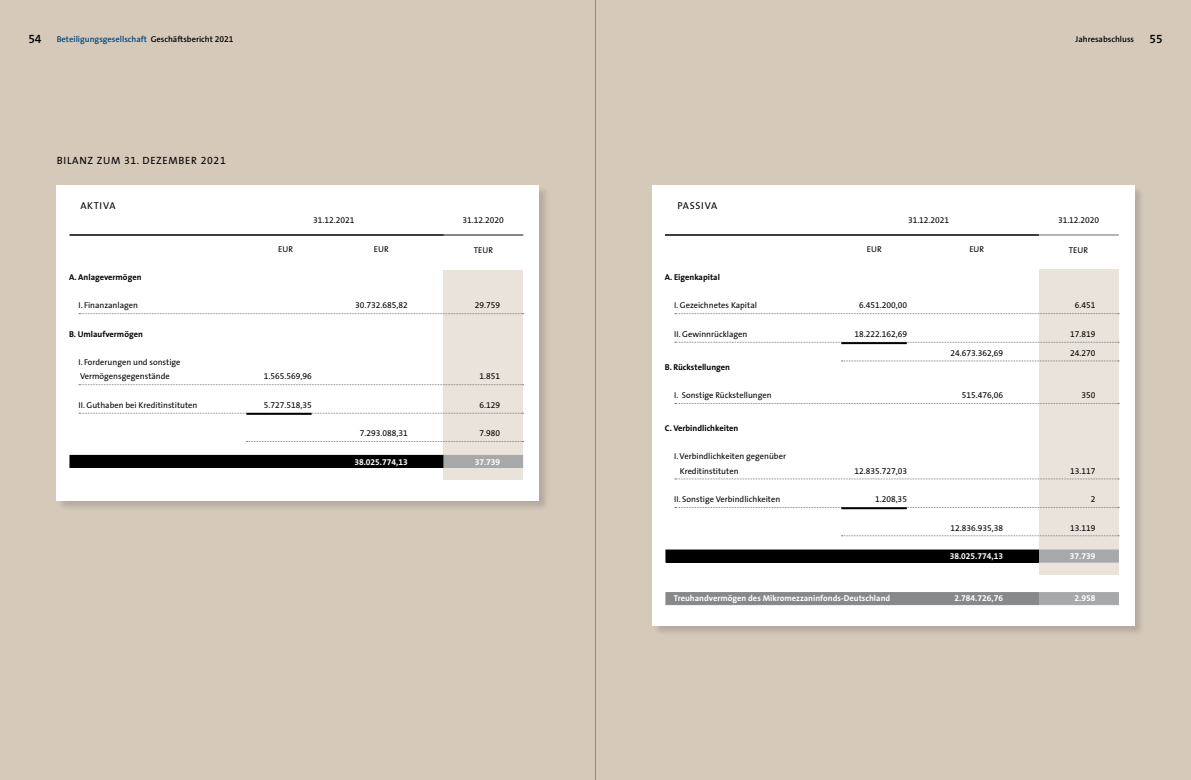
<style>
.page{position:relative;width:1191px;height:780px;background:#d5c9ba}
.page>*{position:absolute;margin:0;border:0;box-sizing:border-box;transform-origin:0 0}
.t1{font:12px "The Sans Semi Bold Expert";color:#000}
.t2{font:10.5px "The Sans";color:#000}
.t3{font:10.5px "The Sans Expert";color:#000}
.t4{font:10px "The Sans";color:#000}
.t5{font:8.5px/14.2px "The Sans";color:#000}
.t6{font:8.5px "The Sans Expert";color:#000}
.t7{font:700 8.5px "The Sans";color:#000}
.t8{font:8.5px "The Sans Bold Expert";color:#fff}
.t9{font:700 8.5px "The Sans";color:#fff}
.t10{font:600 8.5px "The Sans";color:#00457f}
.t11{font:600 8.5px "The Sans";color:#000}
.s1{color:#000}
.s2{font-family:"The Sans Semi Bold Expert";font-weight:400;color:#000}
.s3{font-family:"The Sans Expert"}
</style>
<div class="page">
<div style="left:652px;top:185px;width:500px;height:462px;background:#000;opacity:.15"></div>
<div style="left:652px;top:185px;width:482px;height:441px;background:#fff"></div>
<div style="left:1039px;top:270px;width:79px;height:305px;background:#eae3db"></div>
<hr style="left:665px;top:234px;width:374px;height:2px;background:#000">
<hr style="left:1039px;top:234px;width:79px;height:2px;background:#9c9d9f">
<div style="left:666px;top:550px;width:372px;height:12px;background:#000"></div>
<div style="left:665px;top:549px;width:374px;height:13px;border:1px solid #000"></div>
<div style="left:1039px;top:549px;width:79px;height:13px;background:#a7a8aa;border:1px solid #a7a8aa"></div>
<div style="left:57px;top:185px;width:500px;height:337px;background:#000;opacity:.15"></div>
<div style="left:57px;top:185px;width:482px;height:315px;background:#fff"></div>
<div style="left:443px;top:270px;width:80px;height:210px;background:#eae3db"></div>
<svg style="left:79px;top:313px;width:444px;height:1px"></svg>
<svg style="left:79px;top:384px;width:444px;height:1px"></svg>
<svg style="left:79px;top:413px;width:444px;height:1px"></svg>
<hr style="left:69px;top:234px;width:454px;height:2px;background:#000">
<hr style="left:246px;top:413px;width:66px;height:2px;background:#000">
<hr style="left:444px;top:234px;width:79px;height:2px;background:#9c9d9f">
<div style="left:70px;top:455px;width:373px;height:12px;background:#000"></div>
<div style="left:69px;top:455px;width:375px;height:13px;border:1px solid #000"></div>
<div style="left:443px;top:455px;width:80px;height:13px;background:#a7a8aa"></div>
<svg style="left:675px;top:313px;width:444px;height:1px"></svg>
<svg style="left:675px;top:342px;width:444px;height:1px"></svg>
<svg style="left:675px;top:403px;width:444px;height:1px"></svg>
<svg style="left:675px;top:478px;width:444px;height:1px"></svg>
<svg style="left:675px;top:507px;width:444px;height:1px"></svg>
<div style="left:665px;top:592px;width:374px;height:13px;background:#87888a"></div>
<div style="left:1039px;top:592px;width:80px;height:13px;background:#a7a8aa"></div>
<hr style="left:841px;top:342px;width:66px;height:2px;background:#000">
<hr style="left:841px;top:507px;width:66px;height:2px;background:#000">
<svg style="left:246px;top:441px;width:277px;height:1px"></svg>
<svg style="left:841px;top:360px;width:278px;height:1px"></svg>
<svg style="left:841px;top:535px;width:278px;height:1px"></svg>
<hr style="left:595px;top:0;width:1px;height:780px;background:#87888a">
<h1 class="t1" style="left:28px;top:29px;width:15px">54</h1>
<p class="t10" style="left:57px;top:32px;width:178px">Beteiligungsgesellschaft <span class="s1">Geschäftsbericht</span> <span class="s2">2021</span></p>
<p class="t11" style="left:1075px;top:32px;width:60px">Jahresabschluss</p>
<h1 class="t1" style="left:1149px;top:29px;width:15px">55</h1>
<p class="t2" style="left:57px;top:151px;width:14px">Bilanz</p>
<p class="t2" style="left:97px;top:151px;width:9px">zum</p>
<p class="t2" style="left:124px;top:151px;width:34px"><span class="s3">31</span>. Dezember</p>
<p class="t3" style="left:201px;top:151px;width:27px">2021</p>
<p class="t4" style="left:80px;top:197px;width:14px">Aktiva</p>
<p class="t4" style="left:677px;top:197px;width:12px">Passiva</p>
<p class="t6" style="left:313px;top:213px;width:43px">31.12.2021</p>
<p class="t5" style="left:474px;top:242px;width:21px">TEUR</p>
<p class="t6" style="left:462px;top:213px;width:43px">31.12.2020</p>
<p class="t5" style="left:278px;top:242px;width:16px">EUR</p>
<p class="t5" style="left:374px;top:242px;width:16px">EUR</p>
<p class="t6" style="left:908px;top:213px;width:43px">31.12.2021</p>
<p class="t5" style="left:867px;top:242px;width:16px">EUR</p>
<p class="t5" style="left:969px;top:242px;width:16px">EUR</p>
<p class="t6" style="left:1058px;top:213px;width:43px">31.12.2020</p>
<p class="t5" style="left:1069px;top:242px;width:21px">TEUR</p>
<p class="t7" style="left:69px;top:270px;width:74px">A. Anlagevermögen</p>
<p class="t5" style="left:78px;top:298px;width:61px">I. Finanzanlagen</p>
<p class="t6" style="left:355px;top:298px;width:54px">30.732.685,82</p>
<p class="t6" style="left:475px;top:298px;width:27px">29.759</p>
<p class="t7" style="left:69px;top:326px;width:75px">B. Umlaufvermögen</p>
<p class="t5" style="left:78px;top:355px;width:104px">I. Forderungen und sonstige<br>Vermögensgegenstände</p>
<p class="t6" style="left:264px;top:369px;width:49px">1.565.569,96</p>
<p class="t6" style="left:479px;top:369px;width:22px">1.851</p>
<p class="t5" style="left:78px;top:397px;width:120px">II. Guthaben bei Kreditinstituten</p>
<p class="t6" style="left:264px;top:398px;width:49px">5.727.518,35</p>
<p class="t6" style="left:479px;top:398px;width:22px">6.129</p>
<p class="t6" style="left:360px;top:426px;width:49px">7.293.088,31</p>
<p class="t6" style="left:479px;top:426px;width:22px">7.980</p>
<p class="t8" style="left:354px;top:454px;width:55px">38.025.774,13</p>
<p class="t8" style="left:475px;top:454px;width:27px">37.739</p>
<p class="t7" style="left:665px;top:270px;width:57px">A. Eigenkapital</p>
<p class="t5" style="left:674px;top:298px;width:84px">I. Gezeichnetes Kapital</p>
<p class="t6" style="left:859px;top:298px;width:49px">6.451.200,00</p>
<p class="t6" style="left:1074px;top:298px;width:22px">6.451</p>
<p class="t5" style="left:674px;top:326px;width:75px">II. Gewinnrücklagen</p>
<p class="t6" style="left:854px;top:327px;width:54px">18.222.162,69</p>
<p class="t6" style="left:1070px;top:327px;width:27px">17.819</p>
<p class="t6" style="left:950px;top:345px;width:54px">24.673.362,69</p>
<p class="t6" style="left:1070px;top:345px;width:27px">24.270</p>
<p class="t7" style="left:665px;top:359px;width:67px">B. Rückstellungen</p>
<p class="t5" style="left:674px;top:388px;width:99px">I. Sonstige Rückstellungen</p>
<p class="t6" style="left:962px;top:388px;width:43px">515.476,06</p>
<p class="t6" style="left:1081px;top:388px;width:16px">350</p>
<p class="t7" style="left:665px;top:421px;width:75px">C. Verbindlichkeiten</p>
<p class="t5" style="left:680px;top:449px;width:108px;text-indent:-6px">I. Verbindlichkeiten gegenüber<br>Kreditinstituten</p>
<p class="t6" style="left:854px;top:463px;width:54px">12.835.727,03</p>
<p class="t6" style="left:1070px;top:463px;width:27px">13.117</p>
<p class="t5" style="left:674px;top:492px;width:108px">II. Sonstige Verbindlichkeiten</p>
<p class="t6" style="left:875px;top:492px;width:33px">1.208,35</p>
<p class="t6" style="left:1090px;top:492px;width:6px">2</p>
<p class="t6" style="left:950px;top:520px;width:54px">12.836.935,38</p>
<p class="t6" style="left:1070px;top:520px;width:27px">13.119</p>
<p class="t8" style="left:949px;top:549px;width:55px">38.025.774,13</p>
<p class="t8" style="left:1069px;top:549px;width:27px">37.739</p>
<p class="t9" style="left:674px;top:591px;width:218px">Treuhandvermögen des Mikromezzaninfonds-Deutschland</p>
<p class="t8" style="left:954px;top:591px;width:50px">2.784.726,76</p>
<p class="t8" style="left:1074px;top:591px;width:22px">2.958</p>
</div>
